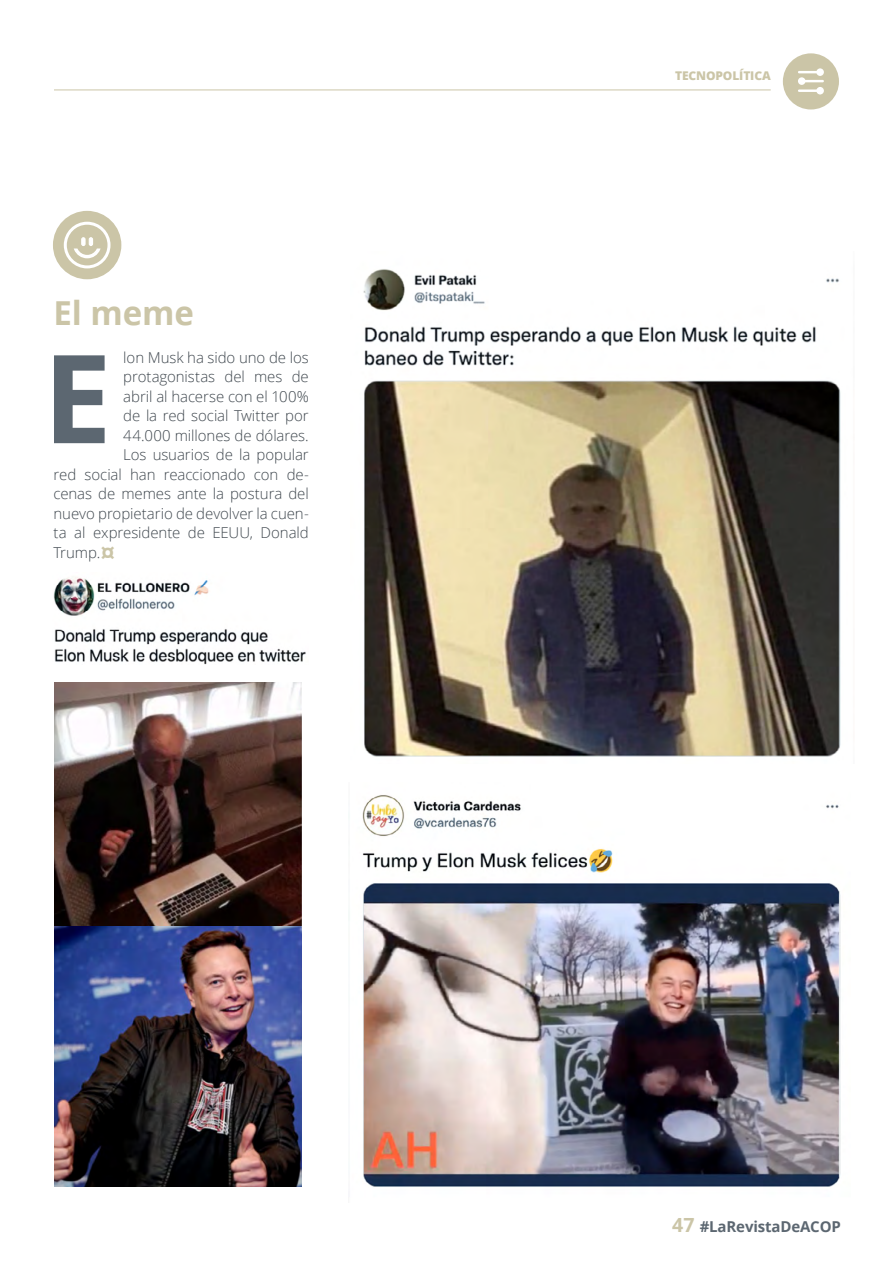
<style>
.page{position:relative;width:893px;height:1263px;background:#fff}
.page>*{position:absolute;margin:0;border:0;box-sizing:border-box;transform-origin:0 0}
.t1{font:700 123px "Open Sans";color:#5c6771}
.t2{font:700 33px "Open Sans";letter-spacing:-.005em;color:#cbc5a7}
.t3{font:300 15px "Open Sans";letter-spacing:-.005em;color:#40484f}
.t4{font:700 15px "Open Sans";letter-spacing:-.01em;color:#5c6771}
.t5{font:800 12px "Open Sans";letter-spacing:-.01em;color:#cbc5a7}
.s1{font-family:"Fira Sans";font-weight:700;font-size:24px;color:#cbc5a7}
.s2{font-size:19.5px;color:#cbc5a7}
</style>
<div class="page">
<hr style="left:54px;top:90px;width:717px;height:1px;background:#cbc5a7">
<div style="left:783px;top:53px;width:56px;height:56px;background:#cbc5a7;border-radius:50%"></div>
<hr style="left:798px;top:71px;width:21px;height:2px;background:#fff">
<div style="left:816px;top:68px;width:8px;height:8px;background:#fff;border-radius:50%"></div>
<hr style="left:798px;top:89px;width:21px;height:3px;background:#fff">
<div style="left:816px;top:87px;width:8px;height:7px;background:#fff;border-radius:50%"></div>
<hr style="left:803px;top:80px;width:21px;height:2px;background:#fff">
<div style="left:798px;top:77px;width:7px;height:8px;background:#fff;border-radius:50%"></div>
<div style="left:53px;top:211px;width:68px;height:68px;background:#cbc5a7;border-radius:50%"></div>
<svg style="left:64px;top:222px;width:47px;height:46px"></svg>
<img style="left:53px;top:577px;width:253px;height:87px">
<img style="left:54px;top:683px;width:247px;height:243px">
<img style="left:54px;top:926px;width:247px;height:260px">
<img style="left:362px;top:795px;width:479px;height:392px">
<img style="left:363px;top:269px;width:478px;height:488px">
<h2 class="t2" style="left:54px;top:290px;width:142px">El meme</h2>
<p class="t3" style="left:123px;top:347px;width:187px">lon Musk ha sido uno de los</p>
<p class="t3" style="left:123px;top:366px;width:187px">protagonistas del mes de</p>
<p class="t3" style="left:123px;top:386px;width:187px">abril al hacerse con el 100%</p>
<p class="t3" style="left:123px;top:405px;width:187px">de la red social Twitter por</p>
<p class="t3" style="left:123px;top:425px;width:187px">44.000 millones de dólares.</p>
<p class="t3" style="left:123px;top:444px;width:187px">Los usuarios de la popular</p>
<p class="t3" style="left:54px;top:464px;width:257px">red social han reaccionado con de-</p>
<p class="t3" style="left:54px;top:483px;width:257px">cenas de memes ante la postura del</p>
<p class="t3" style="left:54px;top:503px;width:257px">nuevo propietario de devolver la cuen-</p>
<p class="t3" style="left:54px;top:522px;width:257px">ta al expresidente de EEUU, Donald</p>
<p class="t3" style="left:54px;top:542px;width:63px">Trump. <span class="s1">¤</span></p>
<h1 class="t1" style="left:43px;top:312px;width:70px">E</h1>
<p class="t5" style="left:675px;top:67px;width:97px">TECNOPOLÍTICA</p>
<p class="t4" style="left:672px;top:1216px;width:170px"><span class="s2">47</span> #LaRevistaDeACOP</p>
</div>
